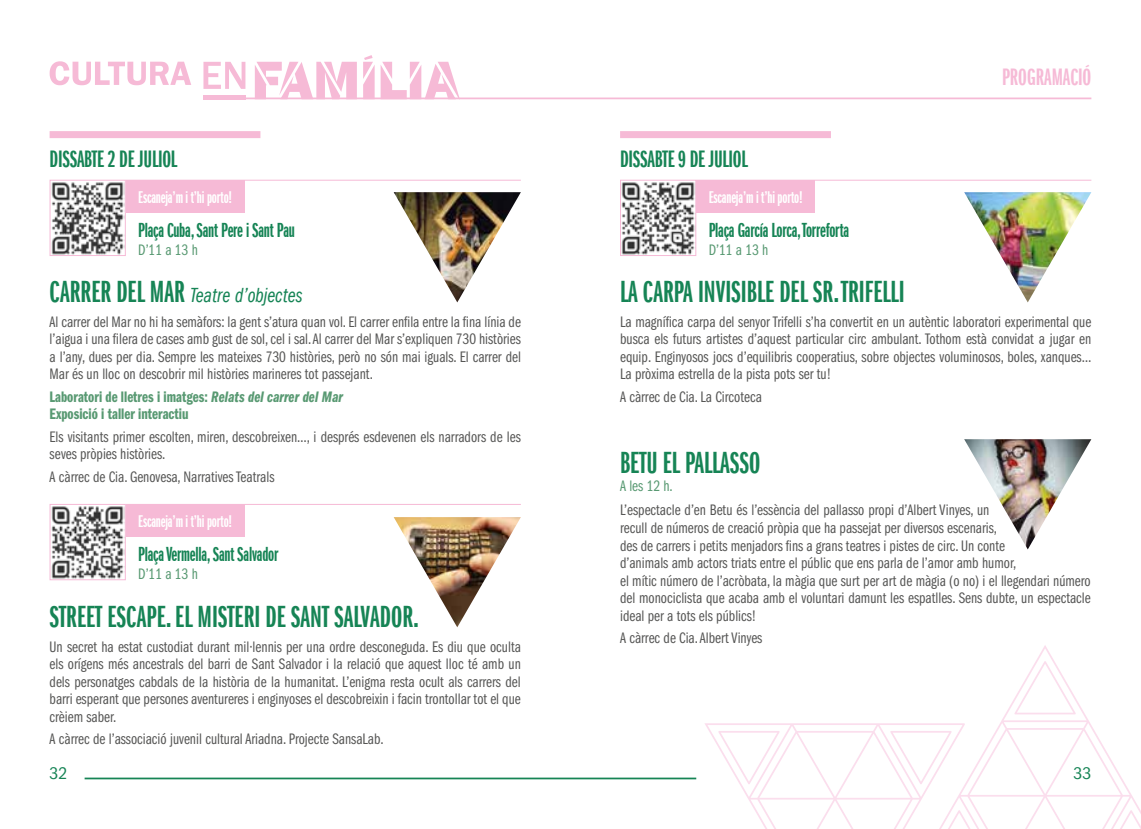
<style>
.page{position:relative;width:1141px;height:829px;background:#fff}
.page>*{position:absolute;margin:0;border:0;box-sizing:border-box;transform-origin:0 0}
.t1{font:31.5px "Franklin Gothic LT Com Dm X Cm";color:#168455}
.t2{font:24.5px "Franklin Gothic LT Com Dm X Cm";letter-spacing:-.01em;color:#168455}
.t3{font:24.5px "Franklin Gothic LT Com Dm X Cm";color:#f6bad6}
.t4{font:21px "Franklin Gothic LT Com Dm X Cm";letter-spacing:-.01em;color:#168455}
.t5{font:21px "Franklin Gothic LT Com Bk Cm It";color:#168455}
.t6{font:17.5px "Franklin Gothic LT Com Dm X Cm";letter-spacing:-.01em;color:#fff}
.t7{font:condensed 17.5px "Franklin Gothic";color:#168455}
.t8{font:15.75px/17.5px "Franklin Gothic Book Cmpr";color:#575756;text-align:justify}
.t9{font:15.75px/17.5px "Franklin Gothic Demi Cmpr";color:#589972}
.t10{font:15.75px "Franklin Gothic Book Cmpr";color:#589972}
.s1{font-family:"Franklin Gothic LT Com Dm X Cm";font-size:31.5px}
.s2{font-family:"Franklin Gothic Demi Cmpr Ital"}
</style>
<div class="page">
<hr style="left:85px;top:777px;width:611px;height:2px;background:#168455">
<hr style="left:203px;top:97px;width:888px;height:2px;background:#f6bad6">
<hr style="left:126px;top:180px;width:395px;height:1px;background:#f6bad6">
<hr style="left:696px;top:180px;width:395px;height:1px;background:#f6bad6">
<hr style="left:126px;top:504px;width:395px;height:1px;background:#f6bad6">
<svg style="left:50px;top:61px;width:141px;height:24px"></svg>
<svg style="left:203px;top:62px;width:42px;height:27px"></svg>
<hr style="left:203px;top:95px;width:42px;height:4px;background:#f6bad6">
<svg style="left:363px;top:55px;width:12px;height:43px"></svg>
<svg style="left:255px;top:62px;width:102px;height:36px"></svg>
<svg style="left:381px;top:62px;width:79px;height:36px"></svg>
<div style="left:50px;top:131px;width:210px;height:7px;background:#f6bad6"></div>
<div style="left:620px;top:131px;width:211px;height:7px;background:#f6bad6"></div>
<svg style="left:49px;top:179px;width:77px;height:77px"></svg>
<svg style="left:620px;top:179px;width:77px;height:77px"></svg>
<svg style="left:49px;top:504px;width:77px;height:76px"></svg>
<img style="left:394px;top:192px;width:127px;height:110px">
<img style="left:964px;top:192px;width:127px;height:110px">
<img style="left:964px;top:439px;width:127px;height:110px">
<img style="left:394px;top:517px;width:127px;height:110px">
<svg style="left:990px;top:645px;width:150px;height:183px"></svg>
<svg style="left:1100px;top:810px;width:41px;height:18px"></svg>
<svg style="left:1014px;top:661px;width:62px;height:53px"></svg>
<svg style="left:705px;top:723px;width:285px;height:105px"></svg>
<div style="left:126px;top:505px;width:119px;height:32px;background:#f6bad6"></div>
<div style="left:126px;top:181px;width:119px;height:32px;background:#f6bad6"></div>
<div style="left:696px;top:181px;width:119px;height:32px;background:#f6bad6"></div>
<h2 class="t2" style="left:50px;top:146px;width:129px">DISSABTE 2 DE JULIOL</h2>
<h2 class="t2" style="left:620px;top:146px;width:129px">DISSABTE 9 DE JULIOL</h2>
<p class="t6" style="left:138px;top:188px;width:95px">Escaneja’m i t’hi porto!</p>
<p class="t6" style="left:709px;top:188px;width:95px">Escaneja’m i t’hi porto!</p>
<h3 class="t4" style="left:138px;top:219px;width:158px">Plaça Cuba, Sant Pere i Sant Pau</h3>
<p class="t10" style="left:138px;top:241px;width:61px">D’11 a 13 h</p>
<h3 class="t4" style="left:709px;top:219px;width:142px">Plaça García Lorca, Torreforta</h3>
<p class="t10" style="left:709px;top:241px;width:61px">D’11 a 13 h</p>
<h3 class="t5" style="left:50px;top:284px;width:255px"><span class="s1">CARRER DEL MAR</span> Teatre d’objectes</h3>
<h1 class="t1" style="left:620px;top:275px;width:286px">LA CARPA INVISIBLE DEL SR. TRIFELLI</h1>
<h2 class="t3" style="left:1002px;top:64px;width:91px">PROGRAMACIÓ</h2>
<p class="t8" style="left:50px;top:313px;width:473px">Al carrer del Mar no hi ha semàfors: la gent s’atura quan vol. El carrer enfila entre la fina línia de l’aigua i una filera de cases amb gust de sol, cel i sal. Al carrer del Mar s’expliquen 730 històries a l’any, dues per dia. Sempre les mateixes 730 històries, però no són mai iguals. El carrer del Mar és un lloc on descobrir mil històries marineres tot passejant.</p>
<p class="t9" style="left:50px;top:388px;width:295px">Laboratori de lletres i imatges: <span class="s2">Relats del carrer del Mar<br></span>Exposició i taller interactiu</p>
<p class="t8" style="left:50px;top:428px;width:473px">Els visitants primer escolten, miren, descobreixen…, i després esdevenen els narradors de les seves pròpies històries.</p>
<p class="t8" style="left:50px;top:468px;width:226px">A càrrec de Cia. Genovesa, Narratives Teatrals</p>
<p class="t6" style="left:138px;top:512px;width:95px">Escaneja’m i t’hi porto!</p>
<h3 class="t4" style="left:138px;top:543px;width:142px">Plaça Vermella, Sant Salvador</h3>
<p class="t10" style="left:138px;top:565px;width:61px">D’11 a 13 h</p>
<h1 class="t1" style="left:50px;top:600px;width:371px">STREET ESCAPE. EL MISTERI DE SANT SALVADOR.</h1>
<p class="t8" style="left:50px;top:637px;width:473px">Un secret ha estat custodiat durant mil·lennis per una ordre desconeguda. Es diu que oculta els orígens més ancestrals del barri de Sant Salvador i la relació que aquest lloc té amb un dels personatges cabdals de la història de la humanitat. L’enigma resta ocult als carrers del barri esperant que persones aventureres i enginyoses el descobreixin i facin trontollar tot el que crèiem saber.</p>
<p class="t8" style="left:50px;top:730px;width:336px">A càrrec de l’associació juvenil cultural Ariadna. Projecte SansaLab.</p>
<p class="t8" style="left:620px;top:313px;width:473px">La magnífica carpa del senyor Trifelli s’ha convertit en un autèntic laboratori experimental que busca els futurs artistes d’aquest particular circ ambulant. Tothom està convidat a jugar en equip. Enginyosos jocs d’equilibris cooperatius, sobre objectes voluminosos, boles, xanques… La pròxima estrella de la pista pots ser tu!</p>
<p class="t8" style="left:620px;top:388px;width:143px">A càrrec de Cia. La Circoteca</p>
<h1 class="t1" style="left:620px;top:446px;width:142px">BETU EL PALLASSO</h1>
<p class="t10" style="left:620px;top:477px;width:54px">A les 12 h.</p>
<p class="t8" style="left:620px;top:501px;width:472px;text-align:left">L’espectacle d’en Betu és l’essència del pallasso propi d’Albert Vinyes, un<br>recull de números de creació pròpia que ha passejat per diversos escenaris,<br>des de carrers i petits menjadors fins a grans teatres i pistes de circ. Un conte<br>d’animals amb actors triats entre el públic que ens parla de l’amor amb humor,<br>el mític número de l’acròbata, la màgia que surt per art de màgia (o no) i el llegendari número del monociclista que acaba amb el voluntari damunt les espatlles. Sens dubte, un espectacle ideal per a tots els públics!</p>
<p class="t8" style="left:620px;top:629px;width:144px">A càrrec de Cia. Albert Vinyes</p>
<p class="t7" style="left:50px;top:763px;width:19px">32</p>
<p class="t7" style="left:1073px;top:763px;width:19px">33</p>
</div>
